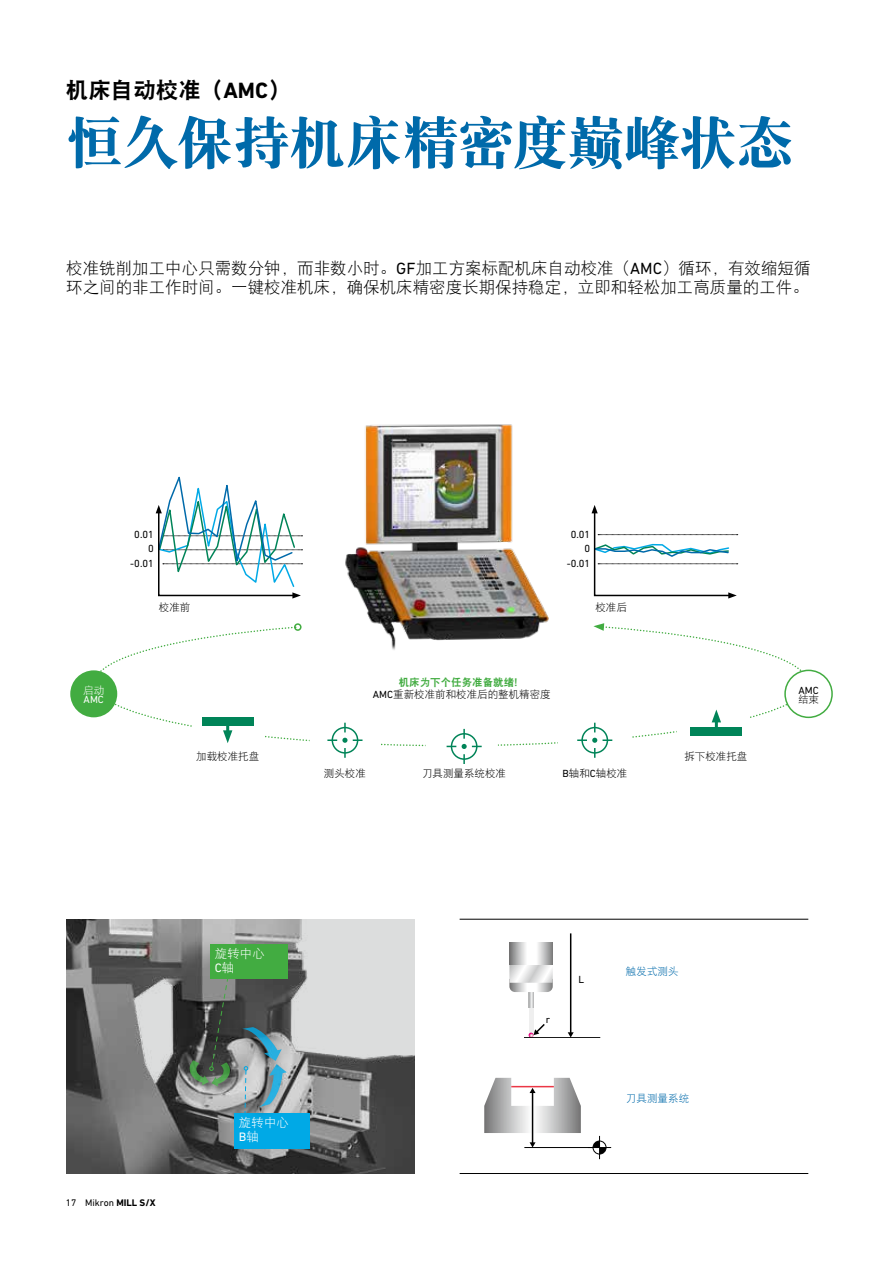
<style>
.page{position:relative;width:893px;height:1263px;background:#fff}
.page>*{position:absolute;margin:0;border:0;box-sizing:border-box;transform-origin:0 0}
.t1{font:57px "DF Song GB W9";letter-spacing:-.02em;color:#006aaa}
.t2{font:22.5px "DF Hei GB W9";color:#000}
.t3{font:16.5px/19.5px "DF Hei GB W3";color:#000}
.t4{font:12.45px "DF Hei GB W3";letter-spacing:.01em;color:#fff}
.t5{font:12.45px "DIN Next W1 G";color:#fff}
.t6{font:10.5px "DF Hei GB W3";color:#000}
.t7{font:10.5px "DIN Next W1 G";color:#000}
.t8{font:10.5px "DF Hei GB W9";color:#42ac41}
.t9{font:10.5px "DF Hei GB W3";letter-spacing:.01em;color:#006aaa}
.t10{font:10.5px "DIN Next W1 G";color:#fff}
.t11{font:10.5px "DF Hei GB W3";color:#fff}
.t12{font:9.75px "DIN Next W1 G";color:#000}
.s1{font-family:"DIN Next W1 G";font-weight:700}
.s2{font-family:"DIN Next W1 G"}
.s3{font-weight:700}
.s4{font-family:"DF Hei GB W3"}
</style>
<div class="page">
<div style="left:70px;top:670px;width:47px;height:47px;background:#42ac41;border-radius:50%"></div>
<div style="left:784px;top:670px;width:49px;height:48px;border:2px solid #42ac41;border-radius:50%"></div>
<svg style="left:93px;top:623px;width:716px;height:141px"></svg>
<svg style="left:591px;top:505px;width:147px;height:93px"></svg>
<img style="left:343px;top:424px;width:218px;height:228px">
<svg style="left:156px;top:476px;width:146px;height:122px"></svg>
<img style="left:66px;top:919px;width:349px;height:254px">
<div style="left:210px;top:944px;width:77px;height:35px;background:#42ac41"></div>
<div style="left:234px;top:1113px;width:76px;height:36px;background:#00a9e6"></div>
<div style="left:187px;top:1059px;width:30px;height:35px;background:#000;opacity:.75"></div>
<div style="left:210px;top:1061px;width:29px;height:34px;background:#000;opacity:.75"></div>
<svg style="left:189px;top:976px;width:42px;height:110px;background:#4d574d"></svg>
<div style="left:229px;top:1020px;width:62px;height:101px;background:#000;opacity:.75"></div>
<svg style="left:242px;top:1027px;width:45px;height:89px;background:#7f9da8"></svg>
<hr style="left:460px;top:919px;width:348px;height:1px;background:#000">
<hr style="left:460px;top:1173px;width:348px;height:1px;background:#000">
<hr style="left:532px;top:1092px;width:1px;height:51px;background:#000">
<svg style="left:484px;top:1078px;width:97px;height:55px"></svg>
<svg style="left:530px;top:1142px;width:6px;height:5px"></svg>
<hr style="left:524px;top:1147px;width:69px;height:1px;background:#000">
<svg style="left:588px;top:1136px;width:23px;height:23px"></svg>
<hr style="left:529px;top:1006px;width:4px;height:29px;background:#efefef">
<svg style="left:529px;top:992px;width:4px;height:15px"></svg>
<svg style="left:509px;top:965px;width:44px;height:27px"></svg>
<svg style="left:509px;top:942px;width:44px;height:23px"></svg>
<hr style="left:570px;top:933px;width:1px;height:100px;background:#000">
<svg style="left:568px;top:1032px;width:6px;height:5px"></svg>
<svg style="left:529px;top:1022px;width:16px;height:15px"></svg>
<hr style="left:524px;top:1037px;width:76px;height:1px;background:#000">
<h2 class="t2" style="left:66px;top:78px;width:226px">机床自动校准（<span class="s1">AMC</span>）</h2>
<h1 class="t1" style="left:66px;top:112px;width:729px">恒久保持机床精密度巅峰状态</h1>
<p class="t3" style="left:66px;top:258px;width:746px">校准铣削加工中心只需数分钟，而非数小时。<span class="s2">GF</span>加工方案标配机床自动校准（<span class="s2">AMC</span>）循环，有效缩短循环之间的非工作时间。一键校准机床，确保机床精密度长期保持稳定，立即和轻松加工高质量的工件。</p>
<p class="t11" style="left:83px;top:684px;width:22px">启动</p>
<p class="t10" style="left:84px;top:694px;width:22px">AMC</p>
<p class="t7" style="left:134px;top:528px;width:21px">0.01</p>
<p class="t7" style="left:130px;top:557px;width:25px">-0.01</p>
<p class="t7" style="left:148px;top:543px;width:7px">0</p>
<p class="t7" style="left:571px;top:528px;width:21px">0.01</p>
<p class="t7" style="left:567px;top:557px;width:25px">-0.01</p>
<p class="t7" style="left:585px;top:543px;width:7px">0</p>
<p class="t6" style="left:159px;top:602px;width:33px">校准前</p>
<p class="t6" style="left:595px;top:602px;width:33px">校准后</p>
<p class="t8" style="left:399px;top:676px;width:127px">机床为下个任务准备就绪！</p>
<p class="t6" style="left:373px;top:688px;width:179px"><span class="s2">AMC</span>重新校准前和校准后的整机精密度</p>
<p class="t6" style="left:196px;top:751px;width:64px">加载校准托盘</p>
<p class="t6" style="left:684px;top:751px;width:64px">拆下校准托盘</p>
<p class="t6" style="left:324px;top:767px;width:43px">测头校准</p>
<p class="t6" style="left:422px;top:767px;width:85px">刀具测量系统校准</p>
<p class="t6" style="left:563px;top:767px;width:66px"><span class="s2">B</span>轴和<span class="s2">C</span>轴校准</p>
<p class="t7" style="left:798px;top:684px;width:22px">AMC</p>
<p class="t6" style="left:798px;top:694px;width:22px">结束</p>
<p class="t12" style="left:66px;top:1197px;width:91px">17 Mikron <span class="s3">MILL S/X</span></p>
<p class="t4" style="left:215px;top:946px;width:52px">旋转中心</p>
<p class="t5" style="left:215px;top:960px;width:21px">C<span class="s4">轴</span></p>
<p class="t4" style="left:239px;top:1116px;width:52px">旋转中心</p>
<p class="t5" style="left:239px;top:1130px;width:22px">B<span class="s4">轴</span></p>
<p class="t7" style="left:546px;top:1013px;width:6px">r</p>
<p class="t7" style="left:579px;top:974px;width:7px">L</p>
<p class="t9" style="left:626px;top:965px;width:54px">触发式测头</p>
<p class="t9" style="left:626px;top:1093px;width:65px">刀具测量系统</p>
</div>
